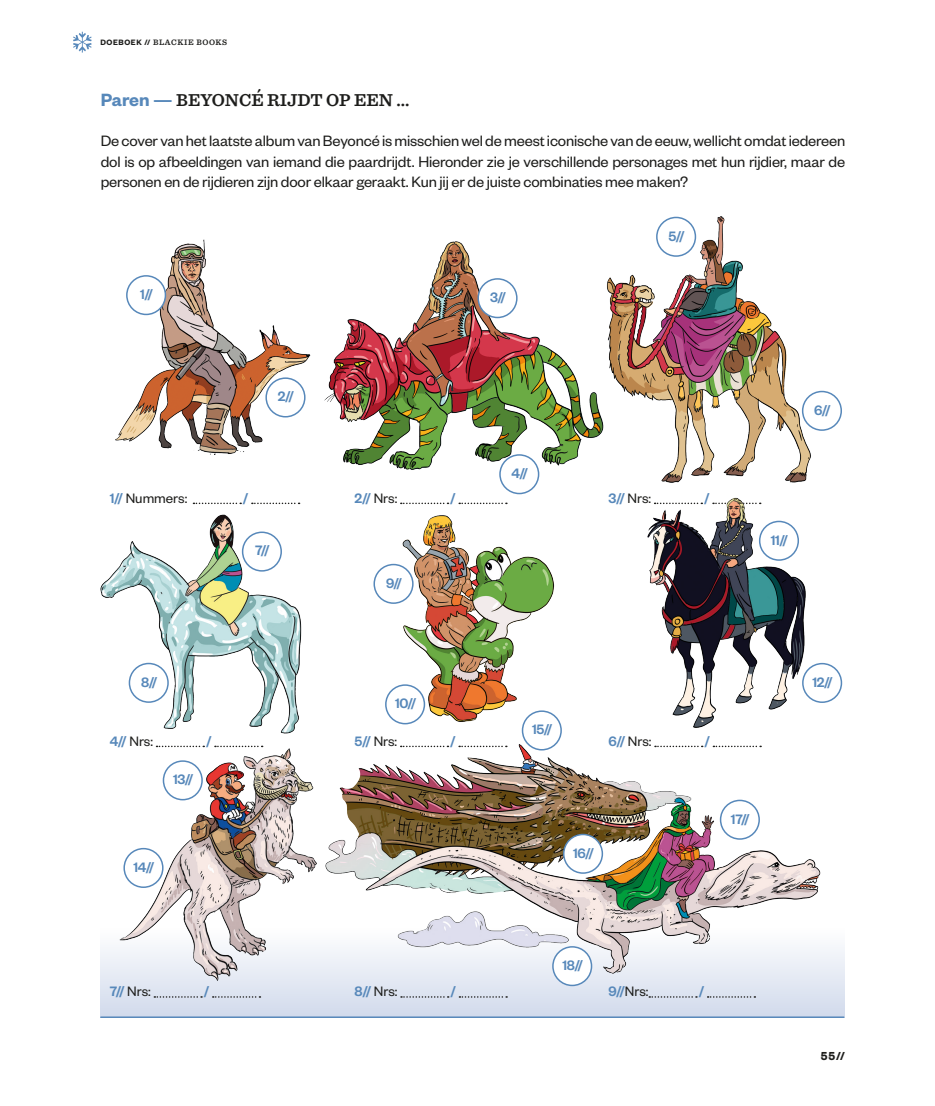
<style>
.page{position:relative;width:935px;height:1106px;background:#fff}
.page>*{position:absolute;margin:0;border:0;box-sizing:border-box;transform-origin:0 0}
.t1{font:600 18px "Sentinel Pro";color:#1d1d1b}
.t2{font:16.5px/20.2px "Founders Grotesk";letter-spacing:-.01em;color:#1d1d1b;text-align:justify}
.t3{font:500 15px "Founders Grotesk";letter-spacing:-.02em;color:#5788ba}
.t4{font:15px "Founders Grotesk";color:#1d1d1b}
.t5{font:600 12.75px "Founders Grotesk";color:#1d1d1b}
.t6{font:600 8.25px "Sentinel Pro";letter-spacing:.07em;color:#1d1d1b}
.s1{font-family:"Founders Grotesk";font-size:8.55px}
.s2{font-family:"Founders Grotesk";font-size:19.5px;color:#5788ba}
.s3{font-weight:500;color:#5788ba}
</style>
<div class="page">
<svg style="left:73px;top:32px;width:19px;height:21px"></svg>
<img style="left:115px;top:216px;width:727px;height:279px">
<img style="left:100px;top:514px;width:202px;height:220px">
<img style="left:391px;top:515px;width:168px;height:209px">
<img style="left:100px;top:745px;width:204px;height:273px">
<img style="left:304px;top:724px;width:541px;height:294px">
<div style="left:127px;top:276px;width:38px;height:38px;background:#fff;border-radius:50%"></div>
<div style="left:126px;top:275px;width:40px;height:40px;border:2px solid #5788ba;border-radius:50%"></div>
<div style="left:242px;top:532px;width:39px;height:39px;background:#fff;border-radius:50%"></div>
<div style="left:242px;top:531px;width:40px;height:41px;border:2px solid #5788ba;border-radius:50%"></div>
<div style="left:129px;top:663px;width:39px;height:39px;background:#fff;border-radius:50%"></div>
<div style="left:129px;top:663px;width:40px;height:40px;border:2px solid #5788ba;border-radius:50%"></div>
<div style="left:374px;top:564px;width:39px;height:39px;background:#fff;border-radius:50%"></div>
<div style="left:373px;top:564px;width:40px;height:40px;border:2px solid #5788ba;border-radius:50%"></div>
<div style="left:386px;top:685px;width:38px;height:39px;background:#fff;border-radius:50%"></div>
<div style="left:385px;top:684px;width:40px;height:40px;border:2px solid #5788ba;border-radius:50%"></div>
<div style="left:163px;top:761px;width:39px;height:39px;background:#fff;border-radius:50%"></div>
<div style="left:163px;top:760px;width:40px;height:40px;border:2px solid #5788ba;border-radius:50%"></div>
<div style="left:124px;top:848px;width:39px;height:39px;background:#fff;border-radius:50%"></div>
<div style="left:123px;top:848px;width:40px;height:40px;border:2px solid #5788ba;border-radius:50%"></div>
<div style="left:522px;top:711px;width:39px;height:39px;background:#fff;border-radius:50%"></div>
<div style="left:522px;top:710px;width:40px;height:40px;border:2px solid #5788ba;border-radius:50%"></div>
<div style="left:563px;top:834px;width:39px;height:39px;background:#fff;border-radius:50%"></div>
<div style="left:563px;top:834px;width:40px;height:40px;border:2px solid #5788ba;border-radius:50%"></div>
<div style="left:720px;top:800px;width:39px;height:39px;background:#fff;border-radius:50%"></div>
<div style="left:719px;top:800px;width:41px;height:40px;border:2px solid #5788ba;border-radius:50%"></div>
<div style="left:553px;top:947px;width:38px;height:38px;background:#fff;border-radius:50%"></div>
<div style="left:552px;top:946px;width:40px;height:40px;border:2px solid #5788ba;border-radius:50%"></div>
<div style="left:266px;top:378px;width:39px;height:39px;background:#fff;border-radius:50%"></div>
<div style="left:265px;top:377px;width:40px;height:40px;border:2px solid #5788ba;border-radius:50%"></div>
<div style="left:478px;top:279px;width:39px;height:38px;background:#fff;border-radius:50%"></div>
<div style="left:477px;top:278px;width:40px;height:40px;border:2px solid #5788ba;border-radius:50%"></div>
<div style="left:500px;top:455px;width:38px;height:38px;background:#fff;border-radius:50%"></div>
<div style="left:499px;top:454px;width:40px;height:40px;border:2px solid #5788ba;border-radius:50%"></div>
<div style="left:656px;top:217px;width:39px;height:39px;background:#fff;border-radius:50%"></div>
<div style="left:656px;top:217px;width:40px;height:40px;border:2px solid #5788ba;border-radius:50%"></div>
<div style="left:802px;top:391px;width:39px;height:39px;background:#fff;border-radius:50%"></div>
<div style="left:801px;top:391px;width:41px;height:40px;border:2px solid #5788ba;border-radius:50%"></div>
<svg style="left:401px;top:503px;width:47px;height:1px"></svg>
<svg style="left:459px;top:503px;width:48px;height:1px"></svg>
<svg style="left:156px;top:746px;width:48px;height:1px"></svg>
<svg style="left:215px;top:746px;width:48px;height:1px"></svg>
<svg style="left:401px;top:746px;width:47px;height:1px"></svg>
<svg style="left:459px;top:746px;width:48px;height:1px"></svg>
<svg style="left:655px;top:746px;width:47px;height:1px"></svg>
<svg style="left:713px;top:746px;width:48px;height:1px"></svg>
<svg style="left:154px;top:996px;width:48px;height:2px"></svg>
<svg style="left:213px;top:996px;width:47px;height:2px"></svg>
<svg style="left:401px;top:996px;width:47px;height:2px"></svg>
<svg style="left:459px;top:996px;width:48px;height:2px"></svg>
<svg style="left:193px;top:503px;width:48px;height:1px"></svg>
<svg style="left:252px;top:503px;width:47px;height:1px"></svg>
<img style="left:635px;top:488px;width:210px;height:245px">
<div style="left:759px;top:521px;width:39px;height:39px;background:#fff;border-radius:50%"></div>
<div style="left:759px;top:521px;width:40px;height:40px;border:2px solid #5788ba;border-radius:50%"></div>
<div style="left:802px;top:663px;width:39px;height:39px;background:#fff;border-radius:50%"></div>
<div style="left:802px;top:663px;width:40px;height:40px;border:2px solid #5788ba;border-radius:50%"></div>
<svg style="left:649px;top:996px;width:48px;height:2px"></svg>
<svg style="left:707px;top:996px;width:48px;height:2px"></svg>
<p class="t6" style="left:100px;top:36px;width:128px"><span class="s1">DOEBOEK //</span> BLACKIE BOOKS</p>
<p class="t1" style="left:101px;top:86px;width:310px"><span class="s2">Paren —</span> BEYONCÉ RIJDT OP EEN ...</p>
<p class="t2" style="left:101px;top:130px;width:746px">De cover van het laatste album van Beyoncé is misschien wel de meest iconische van de eeuw, wellicht omdat iedereen dol is op afbeeldingen van iemand die paardrijdt. Hieronder zie je verschillende personages met hun rijdier, maar de personen en de rijdieren zijn door elkaar geraakt. Kun jij er de juiste combinaties mee maken?</p>
<p class="t3" style="left:140px;top:285px;width:14px">1//</p>
<p class="t3" style="left:490px;top:288px;width:17px">3//</p>
<p class="t3" style="left:668px;top:226px;width:17px">5//</p>
<p class="t3" style="left:278px;top:387px;width:17px">2//</p>
<p class="t3" style="left:511px;top:464px;width:18px">4//</p>
<p class="t4" style="left:110px;top:489px;width:79px"><span class="s3">1//</span> Nummers:</p>
<p class="t3" style="left:243px;top:488px;width:7px">/</p>
<p class="t4" style="left:608px;top:489px;width:44px"><span class="s3">3//</span> Nrs:</p>
<p class="t3" style="left:704px;top:488px;width:7px">/</p>
<p class="t4" style="left:354px;top:489px;width:44px"><span class="s3">2//</span> Nrs:</p>
<p class="t3" style="left:450px;top:488px;width:7px">/</p>
<p class="t3" style="left:255px;top:541px;width:16px">7//</p>
<p class="t3" style="left:386px;top:573px;width:17px">9//</p>
<p class="t3" style="left:814px;top:400px;width:18px">6//</p>
<p class="t3" style="left:770px;top:530px;width:19px">11//</p>
<p class="t3" style="left:141px;top:672px;width:18px">8//</p>
<p class="t3" style="left:395px;top:694px;width:23px">10//</p>
<p class="t3" style="left:532px;top:720px;width:22px">15//</p>
<p class="t4" style="left:110px;top:732px;width:45px"><span class="s3">4//</span> Nrs:</p>
<p class="t3" style="left:206px;top:731px;width:7px">/</p>
<p class="t4" style="left:354px;top:732px;width:44px"><span class="s3">5//</span> Nrs:</p>
<p class="t3" style="left:450px;top:731px;width:7px">/</p>
<p class="t4" style="left:608px;top:732px;width:45px"><span class="s3">6//</span> Nrs:</p>
<p class="t3" style="left:704px;top:731px;width:7px">/</p>
<p class="t3" style="left:173px;top:770px;width:22px">13//</p>
<p class="t3" style="left:133px;top:857px;width:22px">14//</p>
<p class="t3" style="left:573px;top:843px;width:22px">16//</p>
<p class="t3" style="left:731px;top:809px;width:20px">17//</p>
<p class="t4" style="left:110px;top:982px;width:43px"><span class="s3">7//</span> Nrs:</p>
<p class="t3" style="left:204px;top:982px;width:7px">/</p>
<p class="t4" style="left:354px;top:982px;width:44px"><span class="s3">8//</span> Nrs:</p>
<p class="t3" style="left:451px;top:982px;width:7px">/</p>
<p class="t3" style="left:562px;top:956px;width:22px">18//</p>
<p class="t4" style="left:608px;top:982px;width:42px"><span class="s3">9//</span>Nrs:</p>
<p class="t3" style="left:699px;top:982px;width:7px">/</p>
<p class="t3" style="left:812px;top:673px;width:22px">12//</p>
<p class="t5" style="left:820px;top:1048px;width:26px">55//</p>
</div>
